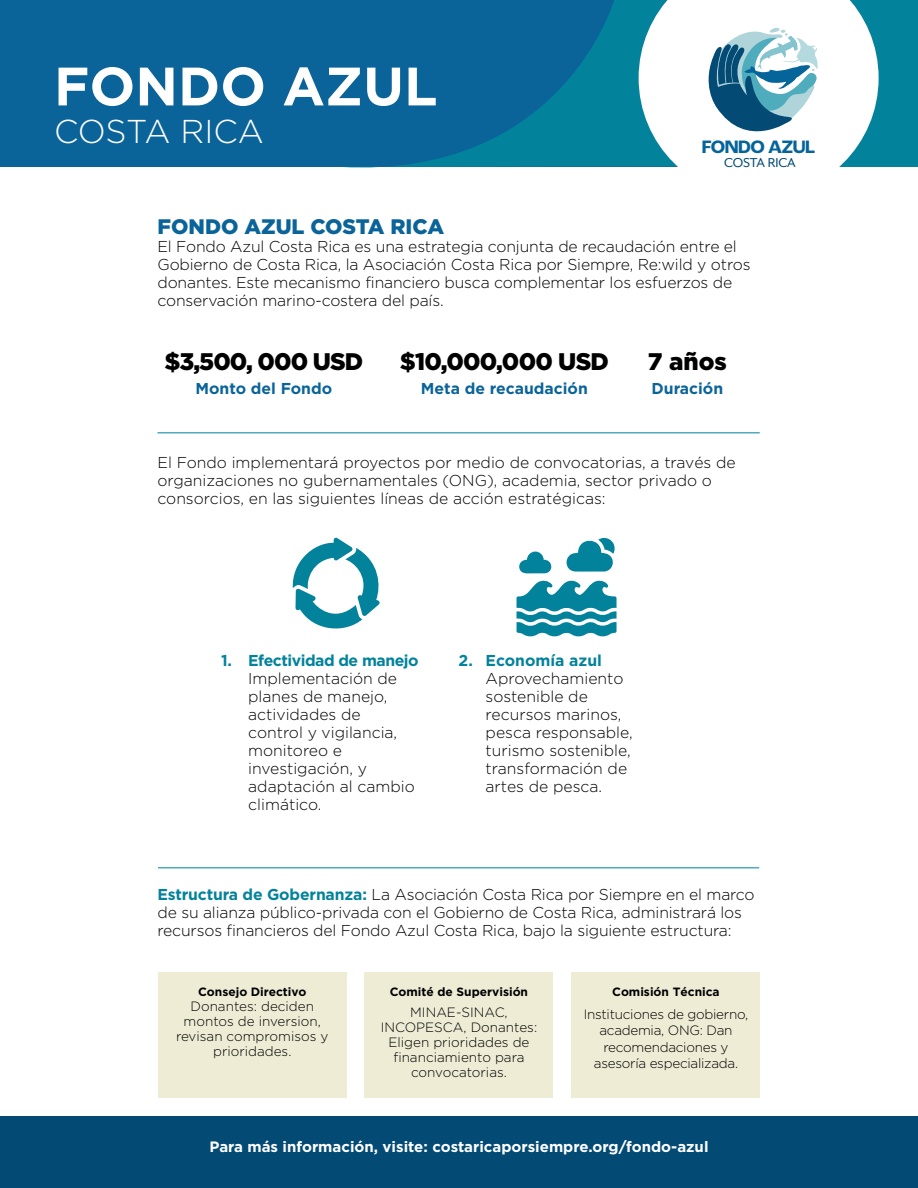
<style>
.page{position:relative;width:918px;height:1188px;background:#fff}
.page>*{position:absolute;margin:0;border:0;box-sizing:border-box;transform-origin:0 0}
.t1{font:700 54px "Gotham";color:#fff}
.t2{font:300 33px "Gotham";letter-spacing:-.005em;color:#fff}
.t3{font:900 24px "Gotham";letter-spacing:-.03em;color:#000}
.t4{font:900 21px "Gotham";color:#0b6499}
.t5{font:700 18.9px "Roc Grotesk";letter-spacing:-.025em;color:#05649a}
.t6{font:300 15.75px/18px "Gotham";letter-spacing:-.01em;color:#000}
.t7{font:700 15.75px "Gotham";color:#0b6499}
.t8{font:700 15.75px "Gotham";letter-spacing:-.03em;color:#03829c}
.t9{font:700 15.75px "Gotham";color:#03829c}
.t10{font:700 15px "Gotham";color:#fff}
.t11{font:14.85px "Mr Eaves XL Mod OT";color:#034a74}
.t12{font:300 13.5px/15px "Gotham";color:#000;text-align:center}
.t13{font:300 13.5px/16.5px "Gotham";letter-spacing:-.02em;color:#000;text-align:center}
.t14{font:700 12px "Gotham";color:#000}
.s1{font-weight:700;color:#03829c}
</style>
<div class="page">
<div style="left:0;top:0;width:720px;height:166px;background:#0b6499"></div>
<div style="left:694px;top:0;width:224px;height:167px;background:#03829c"></div>
<svg style="left:340px;top:0;width:299px;height:168px"></svg>
<div style="left:0;top:1117px;width:918px;height:71px;background:#034a75"></div>
<svg style="left:639px;top:0;width:240px;height:167px;background:#dbedf0"></svg>
<svg style="left:699px;top:27px;width:119px;height:125px;background:#a3c4d2"></svg>
<div style="left:158px;top:972px;width:188px;height:126px;background:#efecd6"></div>
<div style="left:364px;top:972px;width:190px;height:126px;background:#efecd6"></div>
<div style="left:572px;top:972px;width:188px;height:126px;background:#efecd6"></div>
<hr style="left:158px;top:867px;width:601px;height:1px;background:#4fabbd">
<hr style="left:158px;top:432px;width:602px;height:2px;background:#4fabbd">
<svg style="left:293px;top:538px;width:87px;height:90px"></svg>
<svg style="left:517px;top:538px;width:100px;height:99px"></svg>
<h1 class="t1" style="left:54px;top:55px;width:385px">FONDO AZUL</h1>
<h2 class="t2" style="left:54px;top:113px;width:211px">COSTA RICA</h2>
<p class="t5" style="left:702px;top:135px;width:115px">FONDO AZUL</p>
<p class="t11" style="left:724px;top:155px;width:73px">COSTA RICA</p>
<h3 class="t4" style="left:158px;top:214px;width:288px">FONDO AZUL COSTA RICA</h3>
<p class="t6" style="left:158px;top:237px;width:595px">El Fondo Azul Costa Rica es una estrategia conjunta de recaudación entre el Gobierno de Costa Rica, la Asociación Costa Rica por Siempre, Re:wild y otros donantes. Este mecanismo financiero busca complementar los esfuerzos de conservación marino-costera del país.</p>
<h3 class="t3" style="left:164px;top:348px;width:200px">$3,500, 000 USD</h3>
<p class="t7" style="left:195px;top:379px;width:138px">Monto del Fondo</p>
<h3 class="t3" style="left:400px;top:348px;width:211px">$10,000,000 USD</h3>
<p class="t7" style="left:421px;top:379px;width:169px">Meta de recaudación</p>
<h3 class="t3" style="left:648px;top:348px;width:81px">7 años</h3>
<p class="t7" style="left:652px;top:379px;width:73px">Duración</p>
<p class="t6" style="left:158px;top:453px;width:580px">El Fondo implementará proyectos por medio de convocatorias, a través de organizaciones no gubernamentales (ONG), academia, sector privado o consorcios, en las siguientes líneas de acción estratégicas:</p>
<p class="t8" style="left:221px;top:651px;width:199px">1. Efectividad de manejo</p>
<p class="t6" style="left:248px;top:669px;width:168px">Implementación de planes de manejo, actividades de control y vigilancia, monitoreo e investigación, y adaptación al cambio climático.</p>
<p class="t9" style="left:459px;top:651px;width:145px">2. Economía azul</p>
<p class="t6" style="left:486px;top:669px;width:149px">Aprovechamiento sostenible de recursos marinos, pesca responsable, turismo sostenible, transformación de artes de pesca.</p>
<p class="t6" style="left:157px;top:885px;width:599px"><span class="s1">Estructura de Gobernanza:</span> La Asociación Costa Rica por Siempre en el marco de su alianza público-privada con el Gobierno de Costa Rica, administrará los recursos financieros del Fondo Azul Costa Rica, bajo la siguiente estructura:</p>
<p class="t14" style="left:198px;top:985px;width:110px">Consejo Directivo</p>
<p class="t12" style="left:176px;top:999px;width:154px">Donantes: deciden montos de inversion, revisan compromisos y prioridades.</p>
<p class="t14" style="left:390px;top:985px;width:140px">Comité de Supervisión</p>
<p class="t12" style="left:381px;top:1005px;width:158px">MINAE-SINAC,<br>INCOPESCA, Donantes:<br>Eligen prioridades de financiamiento para convocatorias.</p>
<p class="t14" style="left:612px;top:985px;width:109px">Comisión Técnica</p>
<p class="t13" style="left:584px;top:1006px;width:166px">Instituciones de gobierno, academia, ONG: Dan recomendaciones y asesoría especializada.</p>
<p class="t10" style="left:209px;top:1138px;width:501px">Para más información, visite: costaricaporsiempre.org/fondo-azul</p>
</div>
